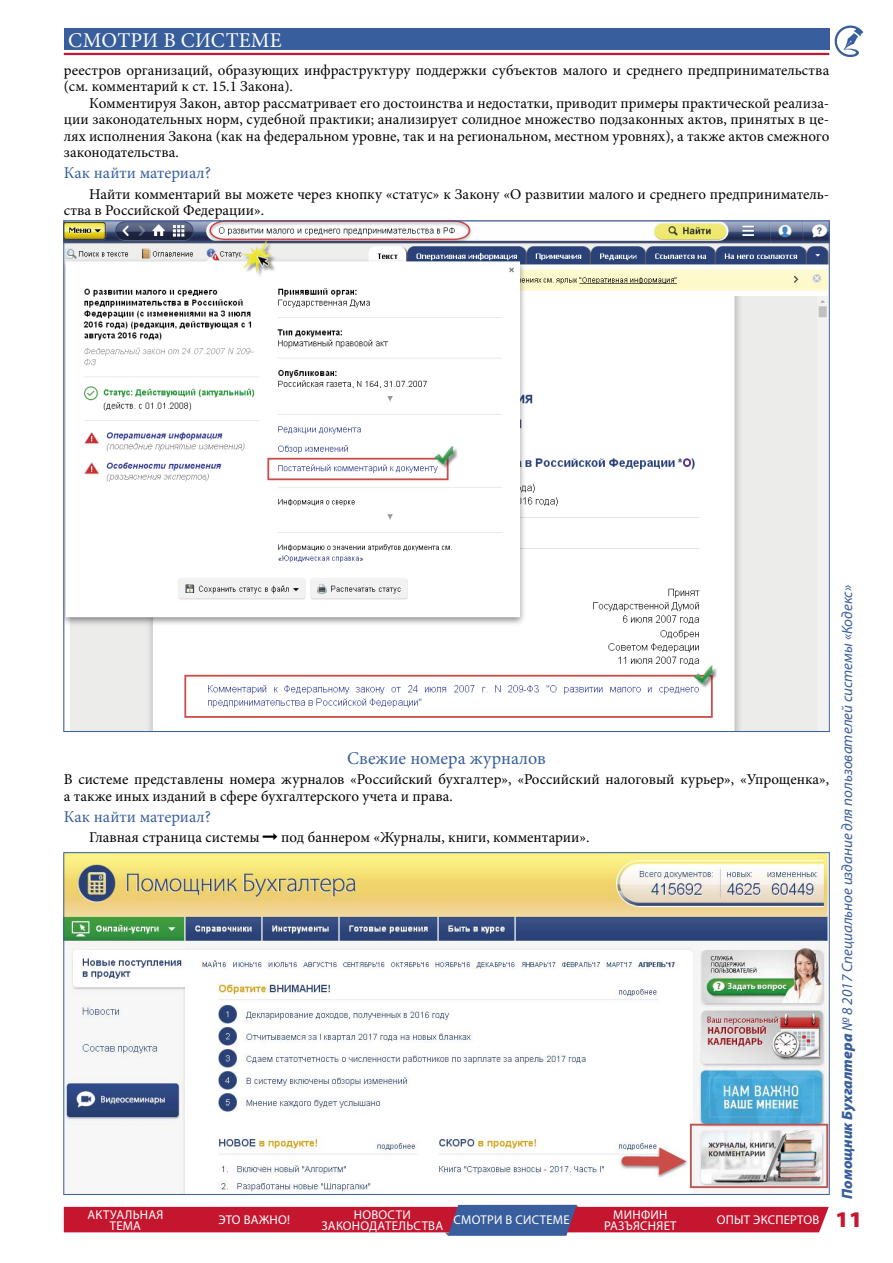
<style>
.page{position:relative;width:893px;height:1263px;background:#fff}
.page>*{position:absolute;margin:0;border:0;box-sizing:border-box;transform-origin:0 0}
.t1{font:900 semi-expanded 22.5px "Myriad Pro";color:#c5162f}
.t2{font:21px "Minion Pro";letter-spacing:.01em;color:#fff}
.t3{font:18px "Minion Pro";letter-spacing:-.005em;color:#385e9e}
.t4{font:16.5px "Minion Pro";color:#385e9e}
.t5{font:15px/16.5px "Minion Pro";color:#000}
.t6{font:italic 15px "Myriad Pro";color:#385e9e}
.t7{font:12.75px/10.5px "Myriad Pro";letter-spacing:.02em;color:#fff;text-align:center}
.s1{font-weight:900}
</style>
<div class="page">
<svg style="left:834px;top:25px;width:29px;height:32px"></svg>
<div style="left:64px;top:29px;width:765px;height:21px;background:#385e9e"></div>
<hr style="left:64px;top:53px;width:765px;height:2px;background:#c5162f">
<svg style="left:64px;top:1205px;width:765px;height:31px;background:#b8445f"></svg>
<img style="left:66px;top:223px;width:712px;height:507px">
<img style="left:778px;top:223px;width:49px;height:507px">
<img style="left:66px;top:854px;width:761px;height:339px">
<h2 class="t2" style="left:68px;top:27px;width:215px">СМОТРИ В СИСТЕМЕ</h2>
<p class="t5" style="left:64px;top:61px;width:767px">реестров организаций, образующих инфраструктуру поддержки субъектов малого и среднего предпринимательства (см. комментарий к ст. 15.1 Закона).</p>
<p class="t5" style="left:64px;top:94px;width:767px;text-align:justify;text-indent:26px">Комментируя Закон, автор рассматривает его достоинства и недостатки, приводит примеры практической реализа&shy;ции законодательных норм, судебной практики; анализирует солидное множество подзаконных актов, принятых в це&shy;лях исполнения Закона (как на федеральном уровне, так и на региональном, местном уровнях), а также актов смежного законодательства.</p>
<p class="t4" style="left:64px;top:163px;width:149px">Как найти материал?</p>
<p class="t5" style="left:64px;top:185px;width:767px;text-indent:26px">Найти комментарий вы можете через кнопку «статус» к Закону «О развитии малого и среднего предприниматель&shy;ства в Российской Федерации».</p>
<p class="t3" style="left:347px;top:747px;width:200px">Свежие номера журналов</p>
<p class="t5" style="left:64px;top:771px;width:767px">В системе представлены номера журналов «Российский бухгалтер», «Российский налоговый курьер», «Упрощенка», а также иных изданий в сфере бухгалтерского учета и права.</p>
<p class="t4" style="left:64px;top:806px;width:149px">Как найти материал?</p>
<p class="t5" style="left:89px;top:829px;width:172px">Главная страница системы</p>
<p class="t5" style="left:281px;top:829px;width:310px">под баннером «Журналы, книги, комментарии».</p>
<p class="t7" style="left:87px;top:1210px;width:77px">АКТУАЛЬНАЯ<br>ТЕМА</p>
<p class="t7" style="left:218px;top:1215px;width:73px">ЭТО ВАЖНО!</p>
<p class="t7" style="left:321px;top:1210px;width:250px;text-align:left;text-indent:33px">НОВОСТИ<br>ЗАКОНОДАТЕЛЬСТВА СМОТРИ В СИСТЕМЕ</p>
<p class="t7" style="left:604px;top:1210px;width:74px">МИНФИН<br>РАЗЪЯСНЯЕТ</p>
<p class="t7" style="left:717px;top:1215px;width:104px">ОПЫТ ЭКСПЕРТОВ</p>
<p class="t6" style="left:838px;top:1199px;width:615px;rotate:-90deg"><span class="s1">Помощник Бухгалтера</span> № 8 2017 Специальное издание для пользователей системы «Кодекс»</p>
<h1 class="t1" style="left:835px;top:1206px;width:29px">11</h1>
</div>
